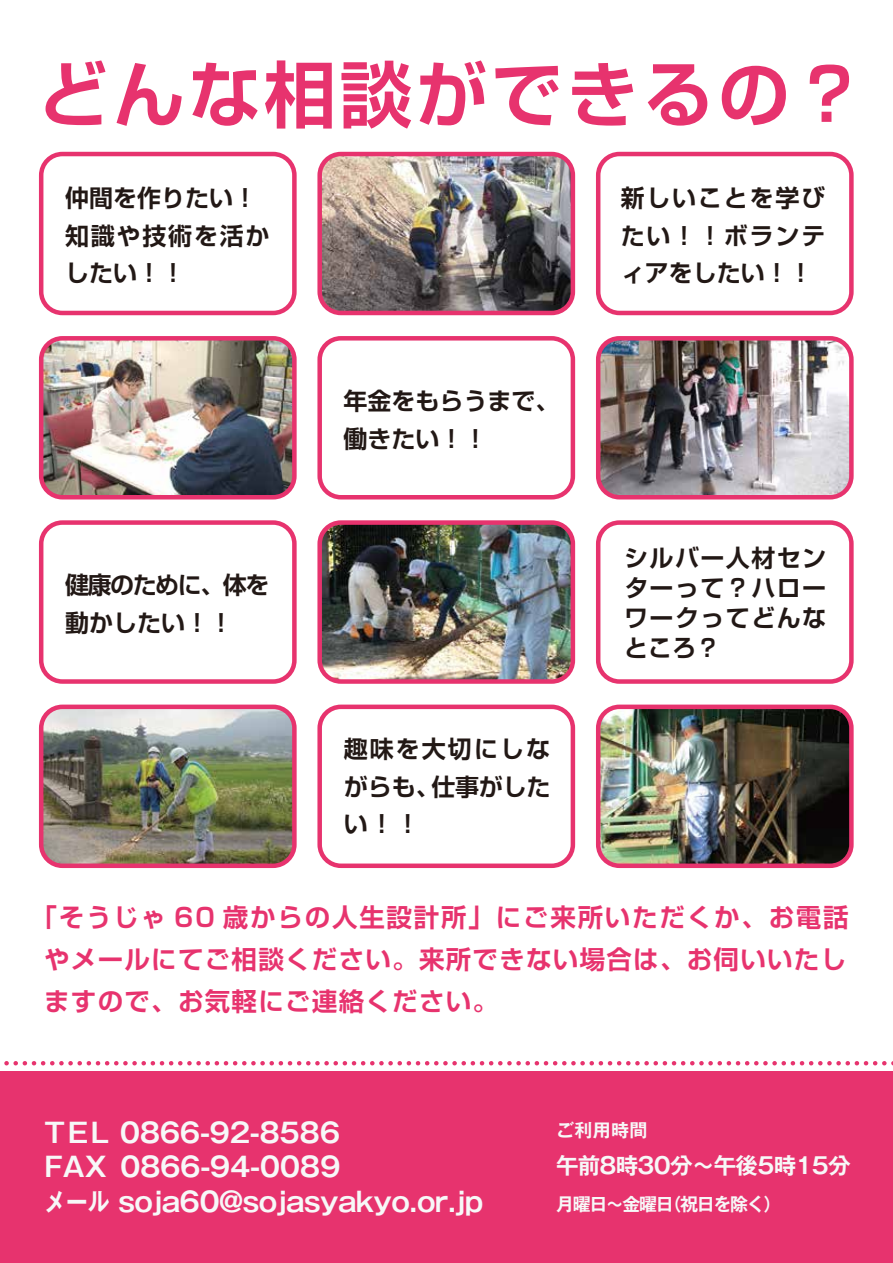
<style>
.page{position:relative;width:893px;height:1263px;background:#fff}
.page>*{position:absolute;margin:0;border:0;box-sizing:border-box;transform-origin:0 0}
.t1{font:700 72px "Shin Go Pr 6 De";letter-spacing:.05em;color:#e7336e}
.t2{font:700 27px/34.5px "Gothic MB101 Pr 6 De";letter-spacing:-.015em;color:#f7f8f8}
.t3{font:700 25.5px/42px "Shin Go Pr 6 De";letter-spacing:.05em;color:#e7336e;text-align:justify}
.t4{font:700 24px/37.5px "Shin Go Pr 6 De";letter-spacing:.06em;color:#221815;text-align:justify}
.t5{font:700 24px/37.5px "Shin Go Pr 6 De";color:#221815}
.t6{font:700 24px/37.5px "Shin Go Pr 6 De";letter-spacing:-.06em;color:#221815}
.t7{font:700 22.5px "Gothic MB101 Pr 6 De";letter-spacing:-.035em;color:#f7f8f8}
.t8{font:700 18px "Gothic MB101 Pr 6 De";letter-spacing:-.075em;color:#f7f8f8}
</style>
<div class="page">
<img style="left:44px;top:341px;width:248px;height:153px">
<img style="left:322px;top:157px;width:248px;height:153px">
<img style="left:601px;top:341px;width:248px;height:153px">
<img style="left:322px;top:525px;width:248px;height:154px">
<img style="left:601px;top:710px;width:248px;height:153px">
<div style="left:0;top:1071px;width:893px;height:192px;background:#e7336e"></div>
<svg style="left:4px;top:1061px;width:889px;height:4px"></svg>
<div style="left:39px;top:152px;width:258px;height:163px;border:4px solid #e7336e;border-radius:21px"></div>
<div style="left:317px;top:152px;width:258px;height:163px;border:4px solid #e7336e;border-radius:21px"></div>
<div style="left:596px;top:152px;width:258px;height:163px;border:4px solid #e7336e;border-radius:21px"></div>
<div style="left:39px;top:336px;width:258px;height:163px;border:4px solid #e7336e;border-radius:21px"></div>
<div style="left:317px;top:336px;width:258px;height:163px;border:4px solid #e7336e;border-radius:21px"></div>
<div style="left:596px;top:336px;width:258px;height:163px;border:4px solid #e7336e;border-radius:21px"></div>
<div style="left:39px;top:520px;width:258px;height:164px;border:4px solid #e7336e;border-radius:21px"></div>
<div style="left:317px;top:520px;width:258px;height:164px;border:4px solid #e7336e;border-radius:21px"></div>
<div style="left:596px;top:520px;width:258px;height:164px;border:4px solid #e7336e;border-radius:21px"></div>
<img style="left:44px;top:710px;width:248px;height:153px">
<div style="left:317px;top:705px;width:258px;height:163px;border:4px solid #e7336e;border-radius:21px"></div>
<div style="left:596px;top:705px;width:258px;height:163px;border:4px solid #e7336e;border-radius:21px"></div>
<div style="left:39px;top:705px;width:258px;height:163px;border:4px solid #e7336e;border-radius:21px"></div>
<h1 class="t1" style="left:37px;top:35px;width:830px">どんな相談ができるの？</h1>
<p class="t5" style="left:65px;top:178px;width:206px">仲間を作りたい！知識や技術を活かしたい！！</p>
<p class="t6" style="left:65px;top:565px;width:206px">健康のために、体を動かしたい！！</p>
<p class="t5" style="left:344px;top:381px;width:217px">年金をもらうまで、働きたい！！</p>
<p class="t4" style="left:344px;top:729px;width:208px">趣味を大切にしながらも、仕事がしたい！！</p>
<p class="t4" style="left:621px;top:178px;width:206px">新しいことを学びたい！！ボランティアをしたい！！</p>
<p class="t4" style="left:624px;top:542px;width:204px;line-height:30px">シルバー人材センターって？ハローワークってどんなところ？</p>
<p class="t3" style="left:44px;top:895px;width:806px;text-indent:-13px">「そうじゃ 60 歳からの人生設計所」にご来所いただくか、お電話やメールにてご相談ください。来所できない場合は、お伺いいたしますので、お気軽にご連絡ください。</p>
<p class="t2" style="left:44px;top:1114px;width:440px">TEL 0866-92-8586<br>FAX 0866-94-0089<br>メール soja60@sojasyakyo.or.jp</p>
<p class="t8" style="left:556px;top:1115px;width:93px">ご利用時間</p>
<p class="t7" style="left:556px;top:1146px;width:296px">午前8時30分～午後5時15分</p>
<p class="t8" style="left:556px;top:1189px;width:227px">月曜日～金曜日（祝日を除く）</p>
</div>
